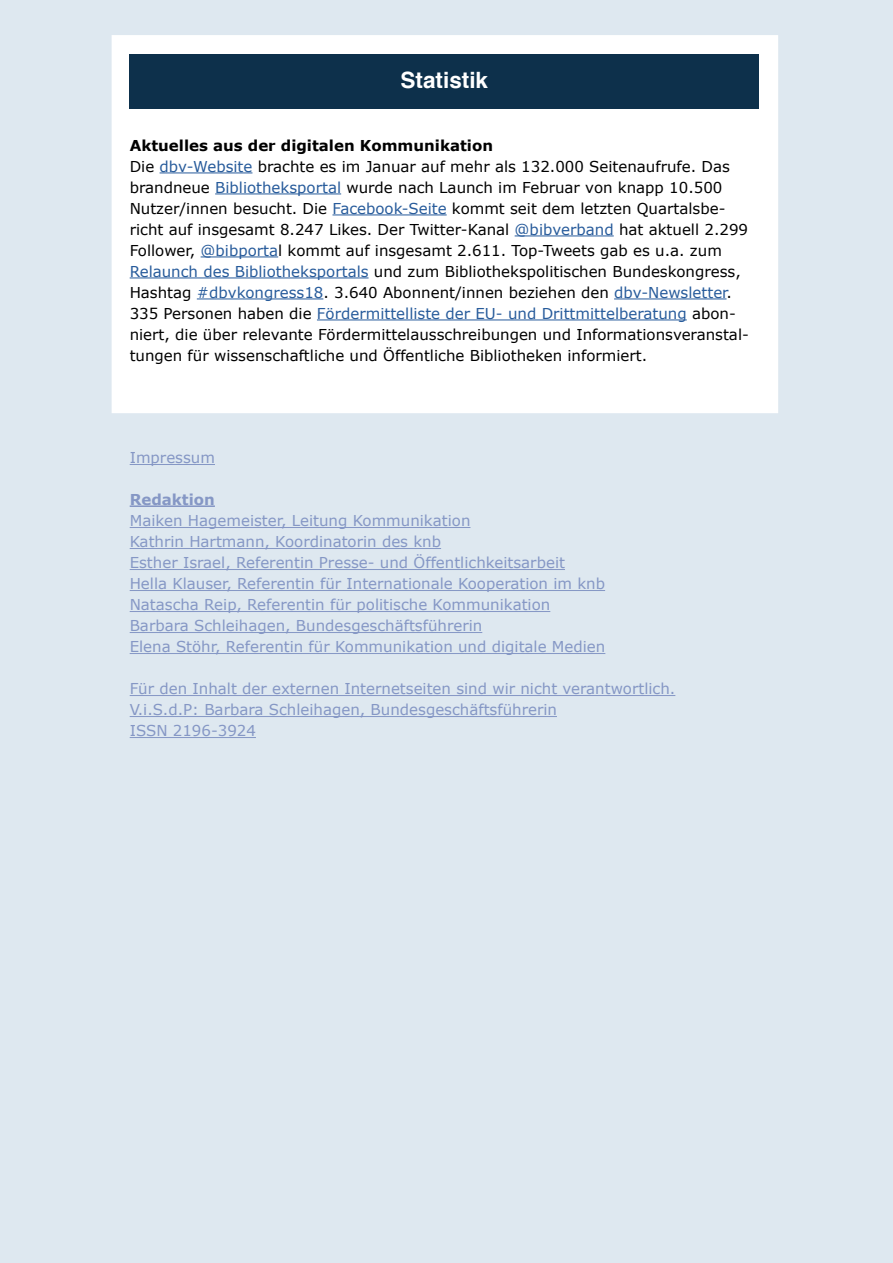
<style>
.page{position:relative;width:893px;height:1263px;background:#fff}
.page>*{position:absolute;margin:0;border:0;box-sizing:border-box;transform-origin:0 0}
.t1{font:700 22.5px "Helvetica";color:#fff}
.t2{font:15px/21px "Verdana";color:#000}
.t3{font:15px/21px "Verdana";color:#8597c5}
.t4{font:700 15px "Verdana";color:#8597c5}
.s1{font-weight:700}
.s2{color:#275b9b}
</style>
<div class="page">
<div style="left:1px;top:1px;width:891px;height:1261px;background:#dee8f0"></div>
<div style="left:112px;top:35px;width:666px;height:378px;background:#fff"></div>
<div style="left:130px;top:54px;width:629px;height:54px;background:#0d304b"></div>
<hr style="left:160px;top:172px;width:92px;height:1px;background:#275b9b">
<hr style="left:215px;top:193px;width:126px;height:1px;background:#275b9b">
<hr style="left:332px;top:214px;width:115px;height:1px;background:#275b9b">
<hr style="left:515px;top:235px;width:99px;height:1px;background:#275b9b">
<hr style="left:201px;top:256px;width:77px;height:1px;background:#275b9b">
<hr style="left:130px;top:277px;width:239px;height:1px;background:#275b9b">
<hr style="left:197px;top:298px;width:126px;height:1px;background:#275b9b">
<hr style="left:614px;top:298px;width:112px;height:1px;background:#275b9b">
<hr style="left:317px;top:319px;width:370px;height:1px;background:#275b9b">
<hr style="left:130px;top:464px;width:85px;height:1px;background:#8597c5">
<hr style="left:130px;top:505px;width:85px;height:2px;background:#8597c5">
<hr style="left:130px;top:527px;width:340px;height:1px;background:#8597c5">
<hr style="left:130px;top:548px;width:311px;height:1px;background:#8597c5">
<hr style="left:130px;top:569px;width:435px;height:1px;background:#8597c5">
<hr style="left:130px;top:590px;width:475px;height:1px;background:#8597c5">
<hr style="left:130px;top:611px;width:420px;height:1px;background:#8597c5">
<hr style="left:130px;top:632px;width:352px;height:1px;background:#8597c5">
<hr style="left:130px;top:653px;width:475px;height:1px;background:#8597c5">
<hr style="left:130px;top:695px;width:545px;height:1px;background:#8597c5">
<hr style="left:130px;top:716px;width:427px;height:1px;background:#8597c5">
<hr style="left:130px;top:737px;width:126px;height:1px;background:#8597c5">
<h1 class="t1" style="left:401px;top:62px;width:89px">Statistik</h1>
<p class="t2" style="left:130px;top:135px;width:621px"><span class="s1">Aktuelles aus der digitalen Kommunikation<br></span>Die <span class="s2">dbv-Website</span> brachte es im Januar auf mehr als 132.000 Seitenaufrufe. Das brandneue <span class="s2">Bibliotheksportal</span> wurde nach Launch im Februar von knapp 10.500<br>Nutzer/innen besucht. Die <span class="s2">Facebook-Seite</span> kommt seit dem letzten Quartalsbe&shy;richt auf insgesamt 8.247 Likes. Der Twitter-Kanal <span class="s2">@bibverband</span> hat aktuell 2.299<br>Follower, <span class="s2">@bibporta</span>l kommt auf insgesamt 2.611. Top-Tweets gab es u.a. zum <span class="s2">Relaunch des Bibliotheksportals</span> und zum Bibliothekspolitischen Bundeskongress, Hashtag <span class="s2">#dbvkongress18</span>. 3.640 Abonnent/innen beziehen den <span class="s2">dbv-Newsletter</span>.<br>335 Personen haben die <span class="s2">Fördermittelliste der EU- und Drittmittelberatung</span> abon&shy;niert, die über relevante Fördermittelausschreibungen und Informationsveranstal&shy;tungen für wissenschaftliche und Öffentliche Bibliotheken informiert.</p>
<p class="t3" style="left:130px;top:447px;width:87px">Impressum</p>
<p class="t4" style="left:130px;top:490px;width:87px">Redaktion</p>
<p class="t3" style="left:130px;top:510px;width:477px">Maiken Hagemeister, Leitung Kommunikation<br>Kathrin Hartmann, Koordinatorin des knb<br>Esther Israel, Referentin Presse- und Öffentlichkeitsarbeit Hella Klauser, Referentin für Internationale Kooperation im knb Natascha Reip, Referentin für politische Kommunikation Barbara Schleihagen, Bundesgeschäftsführerin<br>Elena Stöhr, Referentin für Kommunikation und digitale Medien</p>
<p class="t3" style="left:130px;top:678px;width:547px">Für den Inhalt der externen Internetseiten sind wir nicht verantwortlich.<br>V.i.S.d.P: Barbara Schleihagen, Bundesgeschäftsführerin<br>ISSN 2196-3924</p>
</div>
